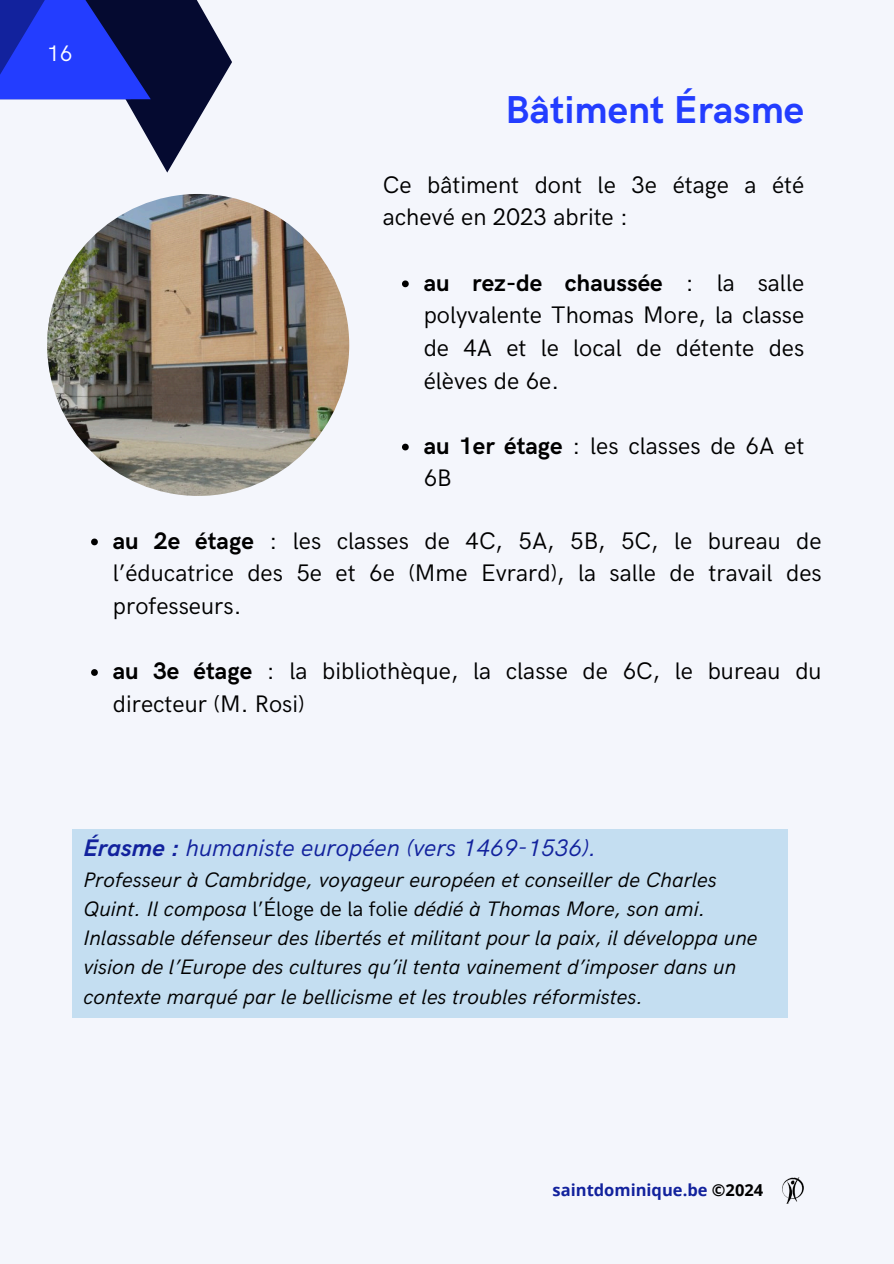
<style>
.page{position:relative;width:894px;height:1264px;background:#fff}
.page>*{position:absolute;margin:0;border:0;box-sizing:border-box;transform-origin:0 0}
.t1{font:700 39px "HK Grotesk";color:#233dff}
.t2{font:24px/32.7px "HK Grotesk";color:#000}
.t3{font:italic 24px "HK Grotesk";color:#12229d}
.t4{font:22.5px "HK Grotesk";color:#fff}
.t5{font:italic 21px/29.2px "HK Grotesk";color:#000}
.t6{font:700 16.5px "Open Sans";color:#12229d}
.s1{font-weight:700}
.s2{font-style:normal}
.s3{color:#000}
</style>
<div class="page">
<div style="left:0;top:0;width:893px;height:1263px;background:#f4f6fc"></div>
<svg style="left:0;top:0;width:231px;height:172px"></svg>
<img style="left:47px;top:194px;width:302px;height:302px;border-radius:50%">
<div style="left:72px;top:829px;width:715px;height:188px;background:#c4def1"></div>
<svg style="left:402px;top:280px;width:6px;height:7px"></svg>
<svg style="left:402px;top:443px;width:6px;height:7px"></svg>
<svg style="left:91px;top:538px;width:7px;height:7px"></svg>
<svg style="left:91px;top:669px;width:7px;height:7px"></svg>
<img style="left:782px;top:1177px;width:21px;height:26px">
<p class="t4" style="left:47px;top:41px;width:27px">16</p>
<h1 class="t1" style="left:505px;top:88px;width:300px">Bâtiment Érasme</h1>
<h2 class="t2" style="left:383px;top:169px;width:423px">Ce bâtiment dont le 3e étage a été achevé en 2023 abrite :</h2>
<p class="t2" style="left:423px;top:267px;width:382px;text-align:justify"><span class="s1">au rez-de chaussée</span> : la salle polyvalente Thomas More, la classe de 4A et le local de détente des élèves de 6e.</p>
<p class="t2" style="left:423px;top:430px;width:382px"><span class="s1">au 1er étage</span> : les classes de 6A et<br>6B</p>
<p class="t2" style="left:113px;top:525px;width:710px;text-align:justify"><span class="s1">au 2e étage</span> : les classes de 4C, 5A, 5B, 5C, le bureau de l’éducatrice des 5e et 6e (Mme Evrard), la salle de travail des professeurs.</p>
<p class="t2" style="left:113px;top:655px;width:710px"><span class="s1">au 3e étage</span> : la bibliothèque, la classe de 6C, le bureau du directeur (M. Rosi)</p>
<p class="t3" style="left:83px;top:834px;width:514px"><span class="s1">Érasme :</span> humaniste européen (vers 1469-1536).</p>
<p class="t5" style="left:83px;top:865px;width:675px">Professeur à Cambridge, voyageur européen et conseiller de Charles Quint. Il composa <span class="s2">l’Éloge de la folie</span> dédié à Thomas More, son ami.<br>Inlassable défenseur des libertés et militant pour la paix, il développa une vision de l’Europe des cultures qu’il tenta vainement d’imposer dans un contexte marqué par le bellicisme et les troubles réformistes.</p>
<p class="t6" style="left:552px;top:1178px;width:212px">saintdominique.be <span class="s3">©2024</span></p>
</div>
